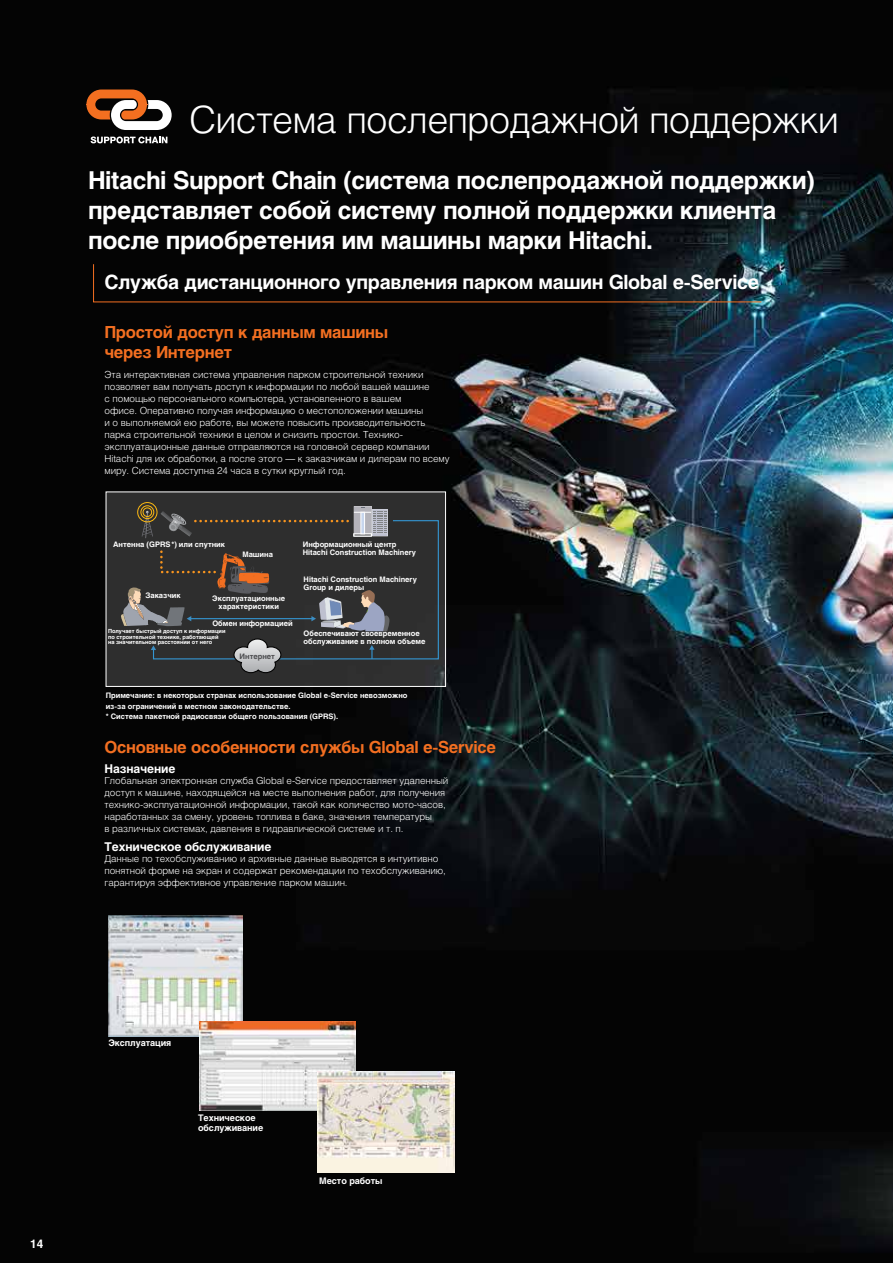
<style>
.page{position:relative;width:893px;height:1263px;background:#fff}
.page>*{position:absolute;margin:0;border:0;box-sizing:border-box;transform-origin:0 0}
.t1{font:37.5px "Helios Light C";letter-spacing:-.02em;color:#fff}
.t2{font:700 24.45px/30px "Helios C";letter-spacing:-.02em;color:#fff}
.t3{font:700 19.5px "Helios C";letter-spacing:-.02em;color:#fff}
.t4{font:700 16.5px/19.5px "Helios C";letter-spacing:-.02em;color:#f36f21}
.t5{font:700 12px "Helios C";letter-spacing:-.01em;color:#fff}
.t6{font:700 11.7px "Helios C";color:#fff}
.t7{font:9.75px/12px "Helios Light C";letter-spacing:-.01em;color:#fff}
.t8{font:700 9px/10.5px "Helios C";letter-spacing:-.005em;color:#fff}
.t9{font:700 7.5px/8.2px "Helios C";color:#fff}
.t10{font:700 7.5px "Helios C";color:#4d4d4f}
.t11{font:700 5.55px/6px "Helios C";color:#fff}
</style>
<div class="page">
<img style="left:0;top:0;width:893px;height:1263px">
<div style="left:106px;top:492px;width:340px;height:194px;background:#2e2e2e"></div>
<div style="left:106px;top:491px;width:340px;height:196px;border:1px solid #fff"></div>
<div style="left:141px;top:505px;width:13px;height:14px;border:1px solid #fdb913;border-radius:50%"></div>
<div style="left:137px;top:502px;width:20px;height:20px;border:1px solid #fdb913;border-radius:50%"></div>
<svg style="left:121px;top:506px;width:318px;height:167px"></svg>
<img style="left:108px;top:915px;width:135px;height:121px">
<img style="left:199px;top:1021px;width:156px;height:90px">
<img style="left:317px;top:1071px;width:138px;height:102px">
<svg style="left:93px;top:263px;width:669px;height:40px;background:#0f0e0d"></svg>
<svg style="left:91px;top:137px;width:76px;height:6px"></svg>
<svg style="left:86px;top:90px;width:86px;height:40px"></svg>
<h1 class="t1" style="left:189px;top:98px;width:651px">Система послепродажной поддержки</h1>
<h2 class="t2" style="left:88px;top:165px;width:728px">Hitachi Support Chain (система послепродажной поддержки) представляет собой систему полной поддержки клиента после приобретения им машины марки Hitachi.</h2>
<h3 class="t3" style="left:104px;top:271px;width:656px">Служба дистанционного управления парком машин Global e-Service</h3>
<h3 class="t4" style="left:104px;top:323px;width:285px">Простой доступ к данным машины через Интернет</h3>
<p class="t7" style="left:105px;top:369px;width:347px">Эта интерактивная система управления парком строительной техники позволяет вам получать доступ к информации по любой вашей машине<br>с помощью персонального компьютера, установленного в вашем<br>офисе. Оперативно получая информацию о местоположении машины<br>и о выполняемой ею работе, вы можете повысить производительность парка строительной техники в целом и снизить простои. Технико&shy;эксплуатационные данные отправляются на головной сервер компании Hitachi для их обработки, а после этого — к заказчикам и дилерам по всему миру. Система доступна 24 часа в сутки круглый год.</p>
<p class="t9" style="left:113px;top:540px;width:113px">Антенна (GPRS*) или спутник</p>
<p class="t9" style="left:145px;top:592px;width:37px">Заказчик</p>
<p class="t9" style="left:242px;top:550px;width:32px">Машина</p>
<p class="t9" style="left:212px;top:595px;width:74px;line-height:7.5px;text-align:center">Эксплуатационные характеристики</p>
<p class="t9" style="left:212px;top:619px;width:82px">Обмен информацией</p>
<p class="t10" style="left:240px;top:652px;width:37px">Интернет</p>
<p class="t11" style="left:108px;top:627px;width:119px">Получает быстрый доступ к информации по строительной технике, работающей на значительном расстоянии от него</p>
<p class="t9" style="left:303px;top:540px;width:115px">Информационный центр<br>Hitachi Construction Machinery</p>
<p class="t9" style="left:304px;top:575px;width:115px">Hitachi Construction Machinery<br>Group и дилеры</p>
<p class="t9" style="left:304px;top:629px;width:123px">Обеспечивают своевременное обслуживание в полном объеме</p>
<p class="t9" style="left:106px;top:690px;width:303px;line-height:10.5px">Примечание: в некоторых странах использование Global e-Service невозможно из-за ограничений в местном законодательстве.<br>* Система пакетной радиосвязи общего пользования (GPRS).</p>
<h3 class="t4" style="left:104px;top:738px;width:393px">Основные особенности службы Global e-Service</h3>
<p class="t5" style="left:105px;top:761px;width:72px">Назначение</p>
<p class="t7" style="left:105px;top:774px;width:345px">Глобальная электронная служба Global e-Service предоставляет удаленный доступ к машине, находящейся на месте выполнения работ, для получения технико-эксплуатационной информации, такой как количество мото-часов, наработанных за смену, уровень топлива в баке, значения температуры<br>в различных системах, давления в гидравлической системе и т. п.</p>
<p class="t5" style="left:105px;top:839px;width:168px">Техническое обслуживание</p>
<p class="t7" style="left:105px;top:852px;width:343px">Данные по техобслуживанию и архивные данные выводятся в интуитивно понятной форме на экран и содержат рекомендации по техобслуживанию, гарантируя эффективное управление парком машин.</p>
<p class="t6" style="left:30px;top:1236px;width:15px">14</p>
<p class="t8" style="left:108px;top:1037px;width:64px">Эксплуатация</p>
<p class="t8" style="left:198px;top:1112px;width:67px">Техническое обслуживание</p>
<p class="t8" style="left:319px;top:1175px;width:65px">Место работы</p>
</div>
